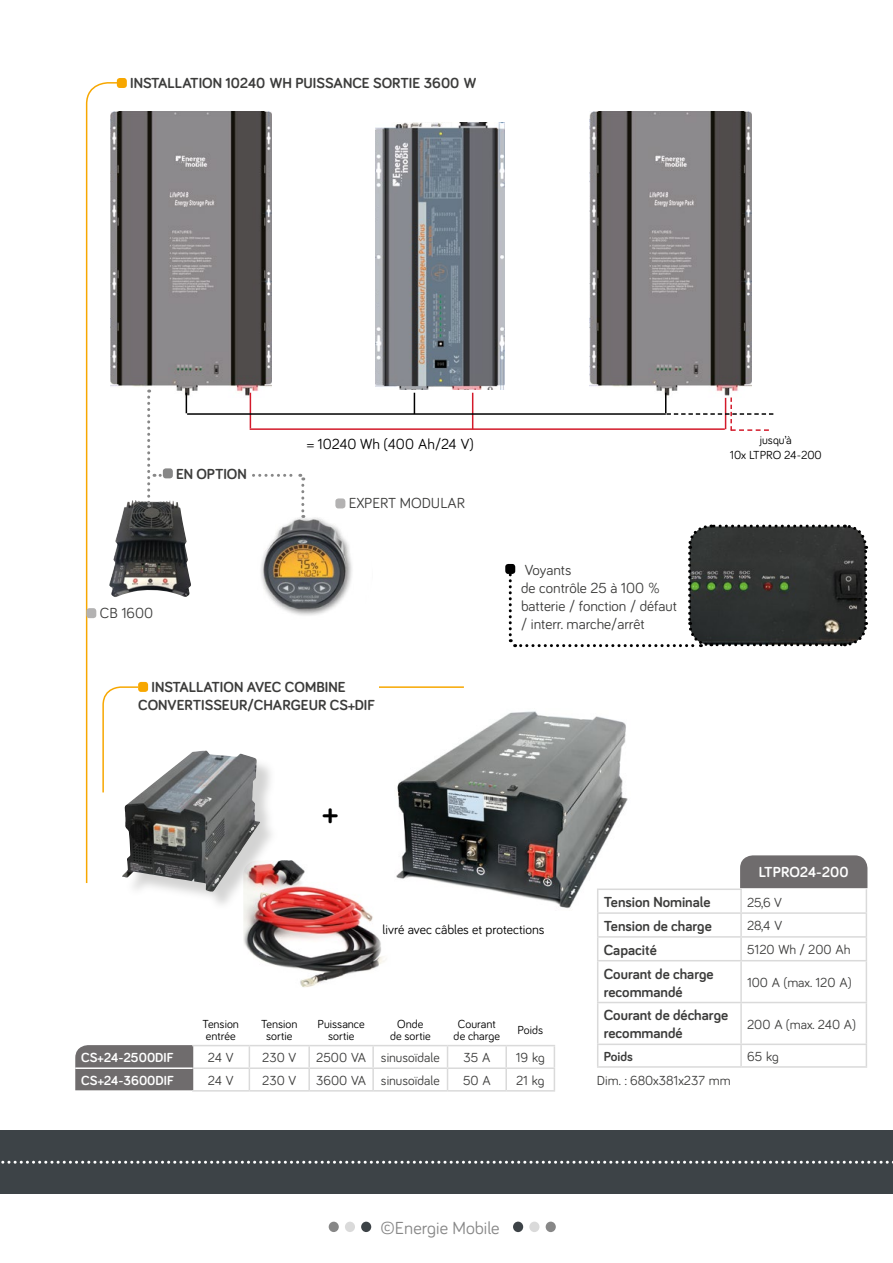
<style>
.page{position:relative;width:893px;height:1263px;background:#fff}
.page>*{position:absolute;margin:0;border:0;box-sizing:border-box;transform-origin:0 0}
.t1{font:700 33px "Bariol";color:#000}
.t2{font:18px "Bariol";color:#878787}
.t3{font:700 15px/18px "Bariol";color:#3c3c3b}
.t4{font:15px/18px "Bariol";color:#3c3c3b}
.t5{font:15px "Bariol";color:#000}
.t6{font:700 15px "Bariol";color:#fff}
.t7{font:13.5px "Bariol";color:#3c3c3b}
.t8{font:13.5px "Bariol";color:#000}
.t9{font:700 13.5px "Bariol";color:#fff}
.t10{font:700 13.5px "Bariol";color:#3c3c3b}
.t11{font:12px/12px "Bariol";color:#000;text-align:center}
</style>
<div class="page">
<div style="left:0;top:1130px;width:893px;height:64px;background:#3d4347"></div>
<svg style="left:1px;top:1161px;width:892px;height:3px"></svg>
<div style="left:513px;top:1221px;width:10px;height:11px;background:#3d4347;border-radius:50%"></div>
<div style="left:529px;top:1221px;width:10px;height:11px;background:#dadada;border-radius:50%"></div>
<div style="left:546px;top:1221px;width:10px;height:11px;background:#878787;border-radius:50%"></div>
<div style="left:329px;top:1222px;width:10px;height:10px;background:#878787;border-radius:50%"></div>
<div style="left:345px;top:1222px;width:10px;height:10px;background:#dadada;border-radius:50%"></div>
<div style="left:361px;top:1222px;width:10px;height:10px;background:#3d4347;border-radius:50%"></div>
<div style="left:75px;top:1045px;width:118px;height:45px;background:#6f6c6d"></div>
<hr style="left:308px;top:1046px;width:2px;height:21px;background:#dadada">
<hr style="left:372px;top:1046px;width:2px;height:21px;background:#dadada">
<hr style="left:505px;top:1046px;width:2px;height:21px;background:#dadada">
<hr style="left:192px;top:1067px;width:57px;height:2px;background:#dadada">
<hr style="left:249px;top:1067px;width:60px;height:2px;background:#dadada">
<svg style="left:249px;top:1046px;width:1px;height:44px"></svg>
<hr style="left:309px;top:1067px;width:64px;height:2px;background:#dadada">
<hr style="left:308px;top:1069px;width:2px;height:21px;background:#dadada">
<hr style="left:373px;top:1067px;width:75px;height:2px;background:#dadada">
<hr style="left:372px;top:1069px;width:2px;height:21px;background:#dadada">
<hr style="left:448px;top:1067px;width:58px;height:2px;background:#dadada">
<svg style="left:447px;top:1046px;width:1px;height:44px"></svg>
<hr style="left:506px;top:1067px;width:49px;height:2px;background:#dadada">
<hr style="left:505px;top:1069px;width:2px;height:21px;background:#dadada">
<svg style="left:554px;top:1046px;width:1px;height:44px"></svg>
<hr style="left:192px;top:1090px;width:57px;height:1px;background:#dadada">
<hr style="left:249px;top:1090px;width:60px;height:1px;background:#dadada">
<hr style="left:309px;top:1090px;width:64px;height:1px;background:#dadada">
<hr style="left:373px;top:1090px;width:75px;height:1px;background:#dadada">
<hr style="left:448px;top:1090px;width:58px;height:1px;background:#dadada">
<hr style="left:506px;top:1090px;width:49px;height:1px;background:#dadada">
<hr style="left:192px;top:1045px;width:57px;height:1px;background:#dadada">
<hr style="left:249px;top:1045px;width:60px;height:1px;background:#dadada">
<hr style="left:309px;top:1045px;width:64px;height:1px;background:#dadada">
<hr style="left:373px;top:1045px;width:75px;height:1px;background:#dadada">
<hr style="left:448px;top:1045px;width:58px;height:1px;background:#dadada">
<hr style="left:506px;top:1045px;width:49px;height:1px;background:#dadada">
<hr style="left:75px;top:1067px;width:117px;height:2px;background:#fff">
<img style="left:448px;top:711px;width:180px;height:198px">
<img style="left:243px;top:884px;width:142px;height:103px">
<svg style="left:448px;top:686px;width:17px;height:108px"></svg>
<div style="left:505px;top:564px;width:10px;height:10px;background:#000;border-radius:3px"></div>
<svg style="left:509px;top:524px;width:360px;height:124px"></svg>
<div style="left:125px;top:753px;width:153px;height:157px;background:#9d9d9c;opacity:.45"></div>
<img style="left:125px;top:884px;width:135px;height:8px">
<svg style="left:85px;top:81px;width:363px;height:803px"></svg>
<div style="left:117px;top:68px;width:500px;height:28px;background:#fff"></div>
<div style="left:117px;top:78px;width:10px;height:10px;background:#f7a700;border-radius:3px"></div>
<svg style="left:598px;top:890px;width:268px;height:176px"></svg>
<hr style="left:597px;top:936px;width:144px;height:2px;background:#dadada">
<svg style="left:740px;top:855px;width:127px;height:105px"></svg>
<hr style="left:597px;top:960px;width:144px;height:1px;background:#dadada">
<hr style="left:597px;top:961px;width:1px;height:41px;background:#dadada">
<hr style="left:741px;top:960px;width:126px;height:1px;background:#dadada">
<hr style="left:740px;top:961px;width:2px;height:41px;background:#dadada">
<hr style="left:866px;top:961px;width:1px;height:41px;background:#dadada">
<hr style="left:597px;top:1002px;width:144px;height:1px;background:#dadada">
<hr style="left:597px;top:1003px;width:1px;height:40px;background:#dadada">
<hr style="left:741px;top:1002px;width:126px;height:1px;background:#dadada">
<hr style="left:740px;top:1003px;width:2px;height:40px;background:#dadada">
<hr style="left:866px;top:1003px;width:1px;height:40px;background:#dadada">
<hr style="left:597px;top:1043px;width:144px;height:2px;background:#dadada">
<svg style="left:597px;top:1045px;width:1px;height:21px"></svg>
<hr style="left:741px;top:1043px;width:126px;height:2px;background:#dadada">
<hr style="left:740px;top:1045px;width:2px;height:21px;background:#dadada">
<svg style="left:866px;top:1045px;width:1px;height:21px"></svg>
<hr style="left:597px;top:1066px;width:144px;height:2px;background:#dadada">
<hr style="left:741px;top:1066px;width:126px;height:2px;background:#dadada">
<svg style="left:597px;top:890px;width:1px;height:70px"></svg>
<hr style="left:740px;top:890px;width:2px;height:22px;background:#dadada">
<hr style="left:597px;top:912px;width:144px;height:2px;background:#dadada">
<hr style="left:597px;top:888px;width:145px;height:2px;background:#dadada">
<img style="left:110px;top:111px;width:162px;height:287px">
<img style="left:375px;top:123px;width:130px;height:267px">
<img style="left:590px;top:111px;width:161px;height:284px">
<svg style="left:414px;top:393px;width:1px;height:20px"></svg>
<hr style="left:472px;top:393px;width:1px;height:36px;background:#d31a2b">
<hr style="left:187px;top:413px;width:479px;height:2px;background:#000">
<hr style="left:250px;top:428px;width:475px;height:2px;background:#d31a2b">
<svg style="left:665px;top:393px;width:108px;height:38px"></svg>
<img style="left:251px;top:513px;width:121px;height:122px">
<img style="left:109px;top:500px;width:82px;height:98px">
<div style="left:335px;top:498px;width:10px;height:10px;background:#b3b2b2;border-radius:3px"></div>
<div style="left:86px;top:608px;width:10px;height:10px;background:#b3b2b2;border-radius:3px"></div>
<svg style="left:147px;top:390px;width:157px;height:128px"></svg>
<div style="left:163px;top:467px;width:88px;height:15px;background:#fff"></div>
<div style="left:163px;top:468px;width:10px;height:10px;background:#878787;border-radius:3px"></div>
<p class="t3" style="left:130px;top:73px;width:348px">INSTALLATION 10240 WH PUISSANCE SORTIE 3600 W</p>
<p class="t3" style="left:176px;top:464px;width:72px">EN OPTION</p>
<p class="t4" style="left:100px;top:603px;width:55px">CB 1600</p>
<p class="t5" style="left:307px;top:433px;width:168px">= 10240 Wh (400 Ah/24 V)</p>
<p class="t11" style="left:730px;top:433px;width:93px;line-height:14.4px">jusqu’à<br>10x LTPRO 24-200</p>
<p class="t4" style="left:349px;top:494px;width:118px">EXPERT MODULAR</p>
<p class="t4" style="left:521px;top:560px;width:157px">Voyants<br>de contrôle 25 à 100 % batterie / fonction / défaut / interr. marche/arrêt</p>
<p class="t3" style="left:138px;top:677px;width:239px;text-indent:13px">INSTALLATION AVEC COMBINE<br>CONVERTISSEUR/CHARGEUR CS+DIF</p>
<h1 class="t1" style="left:323px;top:789px;width:16px">+</h1>
<p class="t8" style="left:383px;top:921px;width:163px">livré avec câbles et protections</p>
<p class="t11" style="left:203px;top:1017px;width:38px;text-align:left">Tension entrée</p>
<p class="t11" style="left:261px;top:1017px;width:38px">Tension sortie</p>
<p class="t11" style="left:318px;top:1017px;width:49px">Puissance sortie</p>
<p class="t11" style="left:390px;top:1017px;width:42px">Onde de sortie</p>
<p class="t11" style="left:454px;top:1017px;width:48px">Courant de charge</p>
<p class="t11" style="left:517px;top:1023px;width:27px">Poids</p>
<p class="t9" style="left:81px;top:1048px;width:94px">CS+24-2500DIF</p>
<p class="t7" style="left:208px;top:1048px;width:27px">24 V</p>
<p class="t7" style="left:262px;top:1048px;width:36px">230 V</p>
<p class="t7" style="left:316px;top:1048px;width:125px">2500 VA sinusoïdale</p>
<p class="t7" style="left:463px;top:1048px;width:28px">35 A</p>
<p class="t7" style="left:516px;top:1048px;width:30px">19 kg</p>
<p class="t9" style="left:81px;top:1071px;width:94px">CS+24-3600DIF</p>
<p class="t7" style="left:208px;top:1071px;width:27px">24 V</p>
<p class="t7" style="left:262px;top:1071px;width:36px">230 V</p>
<p class="t7" style="left:316px;top:1071px;width:125px">3600 VA sinusoïdale</p>
<p class="t7" style="left:463px;top:1071px;width:29px">50 A</p>
<p class="t7" style="left:516px;top:1071px;width:30px">21 kg</p>
<p class="t2" style="left:381px;top:1216px;width:121px">©Energie Mobile</p>
<p class="t6" style="left:759px;top:862px;width:91px">LTPRO24-200</p>
<p class="t3" style="left:604px;top:892px;width:108px">Tension Nominale</p>
<p class="t7" style="left:747px;top:893px;width:36px">25,6 V</p>
<p class="t3" style="left:604px;top:916px;width:110px">Tension de charge</p>
<p class="t7" style="left:747px;top:916px;width:37px">28,4 V</p>
<p class="t3" style="left:604px;top:940px;width:55px">Capacité</p>
<p class="t7" style="left:747px;top:940px;width:105px">5120 Wh / 200 Ah</p>
<p class="t3" style="left:604px;top:964px;width:111px">Courant de charge recommandé</p>
<p class="t7" style="left:747px;top:973px;width:106px">100 A (max. 120 A)</p>
<p class="t3" style="left:604px;top:1006px;width:126px">Courant de décharge recommandé</p>
<p class="t7" style="left:747px;top:1015px;width:111px">200 A (max. 240 A)</p>
<p class="t10" style="left:604px;top:1047px;width:31px">Poids</p>
<p class="t7" style="left:747px;top:1047px;width:33px">65 kg</p>
<p class="t7" style="left:597px;top:1071px;width:135px">Dim. : 680x381x237 mm</p>
</div>
